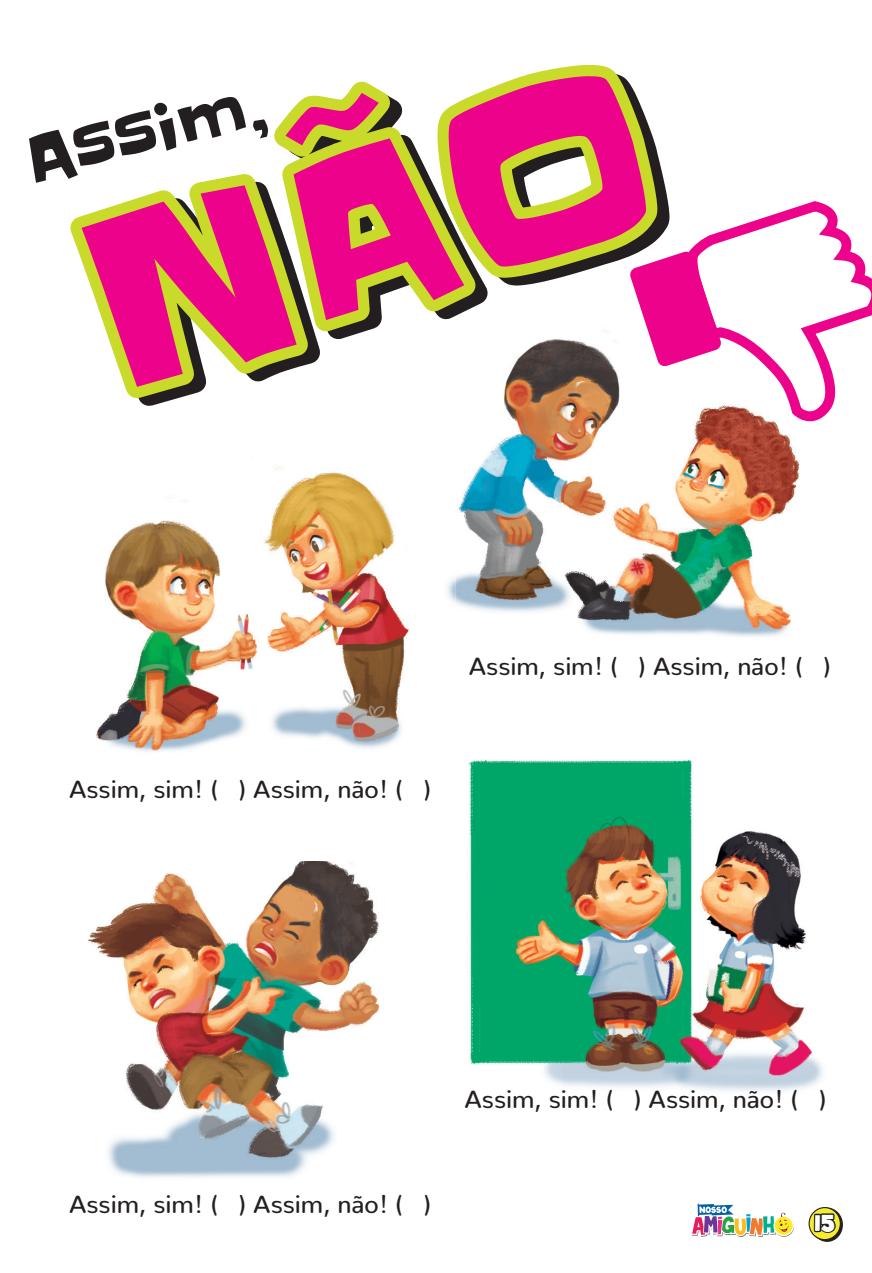
<style>
.page{position:relative;width:872px;height:1273px;background:#fff}
.page>*{position:absolute;margin:0;border:0;box-sizing:border-box;transform-origin:0 0}
.t1{font:67.5px "Slackey";color:#231f20}
.t2{font:500 24.75px "Nunito";color:#231f20}
.t3{font:22.5px "Grilled Cheese BTN Toasted";color:#fff}
</style>
<div class="page">
<img style="left:96px;top:466px;width:313px;height:286px">
<img style="left:88px;top:861px;width:291px;height:317px">
<img style="left:456px;top:397px;width:340px;height:240px">
<img style="left:447px;top:578px;width:9px;height:25px">
<img style="left:468px;top:759px;width:355px;height:332px">
<svg style="left:96px;top:551px;width:85px;height:11px"></svg>
<svg style="left:96px;top:466px;width:126px;height:85px"></svg>
<svg style="left:70px;top:216px;width:112px;height:190px"></svg>
<svg style="left:659px;top:160px;width:11px;height:78px"></svg>
<svg style="left:671px;top:201px;width:201px;height:281px"></svg>
<svg style="left:659px;top:251px;width:63px;height:116px"></svg>
<svg style="left:811px;top:1207px;width:32px;height:34px"></svg>
<svg style="left:809px;top:1207px;width:31px;height:32px"></svg>
<div style="left:808px;top:1207px;width:33px;height:33px;border:1px solid #231f20;border-radius:50%"></div>
<svg style="left:812px;top:1212px;width:25px;height:30px"></svg>
<svg style="left:691px;top:1203px;width:103px;height:33px"></svg>
<svg style="left:81px;top:64px;width:578px;height:333px"></svg>
<h1 class="t1" style="left:15px;top:118px;width:247px;rotate:-14deg">Assim,</h1>
<p class="t2" style="left:469px;top:644px;width:364px">Assim, sim! ( ) Assim, não! ( )</p>
<p class="t2" style="left:69px;top:767px;width:364px">Assim, sim! ( ) Assim, não! ( )</p>
<p class="t2" style="left:69px;top:1183px;width:364px">Assim, sim! ( ) Assim, não! ( )</p>
<p class="t2" style="left:464px;top:1077px;width:364px">Assim, sim! ( ) Assim, não! ( )</p>
<p class="t3" style="left:814px;top:1208px;width:22px">15</p>
</div>
